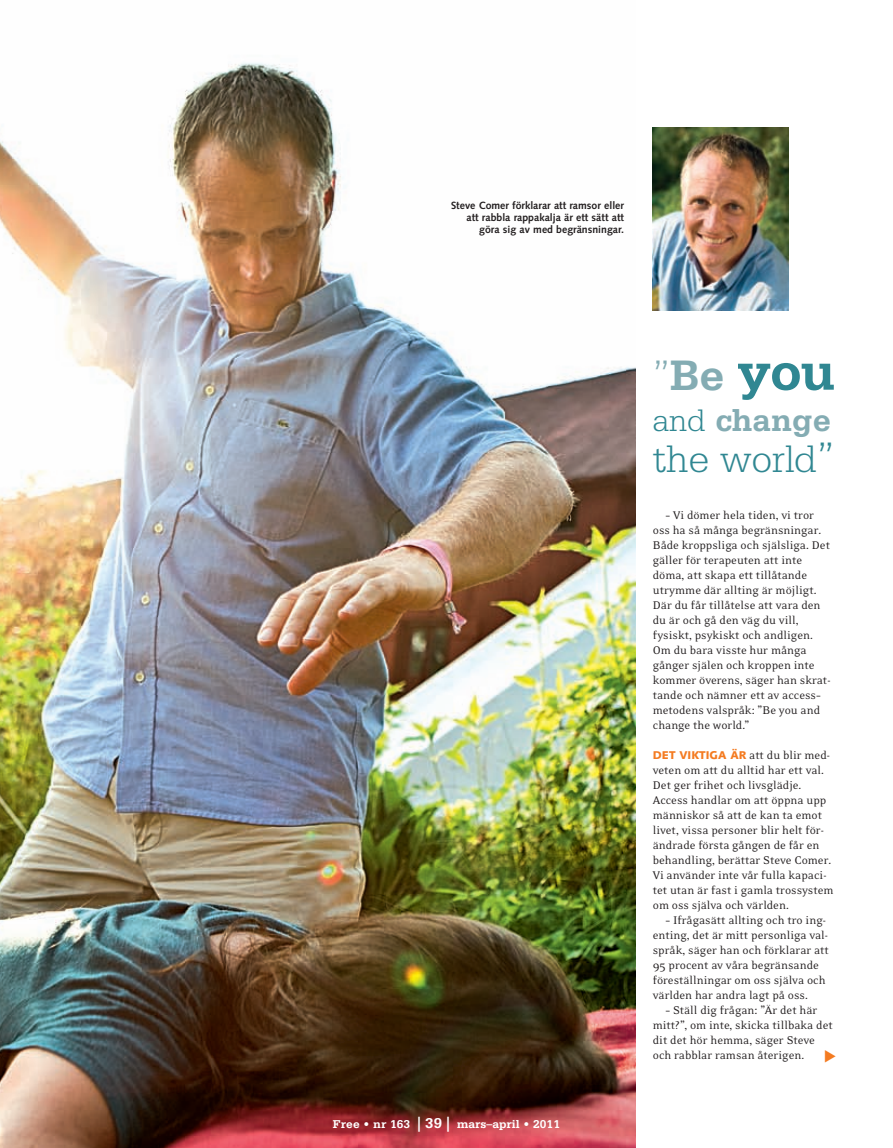
<style>
.page{position:relative;width:893px;height:1148px;background:#fff}
.page>*{position:absolute;margin:0;border:0;box-sizing:border-box;transform-origin:0 0}
.t1{font:700 55.5px "Serifa";color:#308792}
.t2{font:300 40.5px "Serifa";color:#308792}
.t3{font:700 32.85px "Serifa";color:#84acb3}
.t4{font:12.75px/15px "Eidetic Neo";color:#231f20}
.t5{font:700 12px "Serifa";color:#fff}
.t6{font:700 10.5px/12px "Syntax";color:#231f20;text-align:right}
.s1{font-size:15px}
.s2{font-weight:300;font-size:45px;color:#84acb3}
.s3{font-size:45px;color:#84acb3}
.s4{font-weight:300;color:#308792}
.s5{font-size:45px}
.s6{font-family:"Syntax";font-weight:900;font-size:11.25px;color:#f47b21}
</style>
<div class="page">
<img style="left:0;top:63px;width:636px;height:1085px">
<img style="left:653px;top:127px;width:136px;height:183px">
<p class="t6" style="left:451px;top:200px;width:174px">Steve Comer förklarar att ramsor eller att rabbla rappakalja är ett sätt att göra sig av med begränsningar.</p>
<p class="t5" style="left:333px;top:1120px;width:228px">Free • nr 163 <span class="s1">| 39 |</span> mars–april • 2011</p>
<p class="t1" style="left:653px;top:353px;width:183px"><span class="s2">”</span><span class="s3">Be</span> you</p>
<p class="t3" style="left:653px;top:409px;width:180px"><span class="s4">and</span> change</p>
<p class="t2" style="left:653px;top:445px;width:183px">the world<span class="s5">”</span></p>
<p class="t4" style="left:653px;top:507px;width:179px;text-indent:13px">– Vi dömer hela tiden, vi tror oss ha så många begränsningar.<br>Både kroppsliga och själsliga. Det gäller för terapeuten att inte döma, att skapa ett tillåtande utrymme där allting är möjligt.<br>Där du får tillåtelse att vara den du är och gå den väg du vill, fysiskt, psykiskt och andligen.<br>Om du bara visste hur många gånger själen och kroppen inte kommer överens, säger han skrat&shy;tande och nämner ett av access– metodens valspråk: ”Be you and change the world.”</p>
<p class="t4" style="left:653px;top:747px;width:182px"><span class="s6">DET VIKTIGA ÄR</span> att du blir med&shy;veten om att du alltid har ett val.<br>Det ger frihet och livsglädje.<br>Access handlar om att öppna upp människor så att de kan ta emot livet, vissa personer blir helt för&shy;ändrade första gången de får en behandling, berättar Steve Comer.<br>Vi använder inte vår fulla kapaci&shy;tet utan är fast i gamla trossystem om oss själva och världen.</p>
<p class="t4" style="left:653px;top:912px;width:178px;text-indent:13px">– Ifrågasätt allting och tro ing&shy;enting, det är mitt personliga val&shy;språk, säger han och förklarar att<br>95 procent av våra begränsande föreställningar om oss själva och världen har andra lagt på oss.</p>
<p class="t4" style="left:653px;top:1002px;width:182px;text-indent:13px">– Ställ dig frågan: ”Är det här mitt?”, om inte, skicka tillbaka det dit det hör hemma, säger Steve och rabblar ramsan återigen.</p>
</div>
